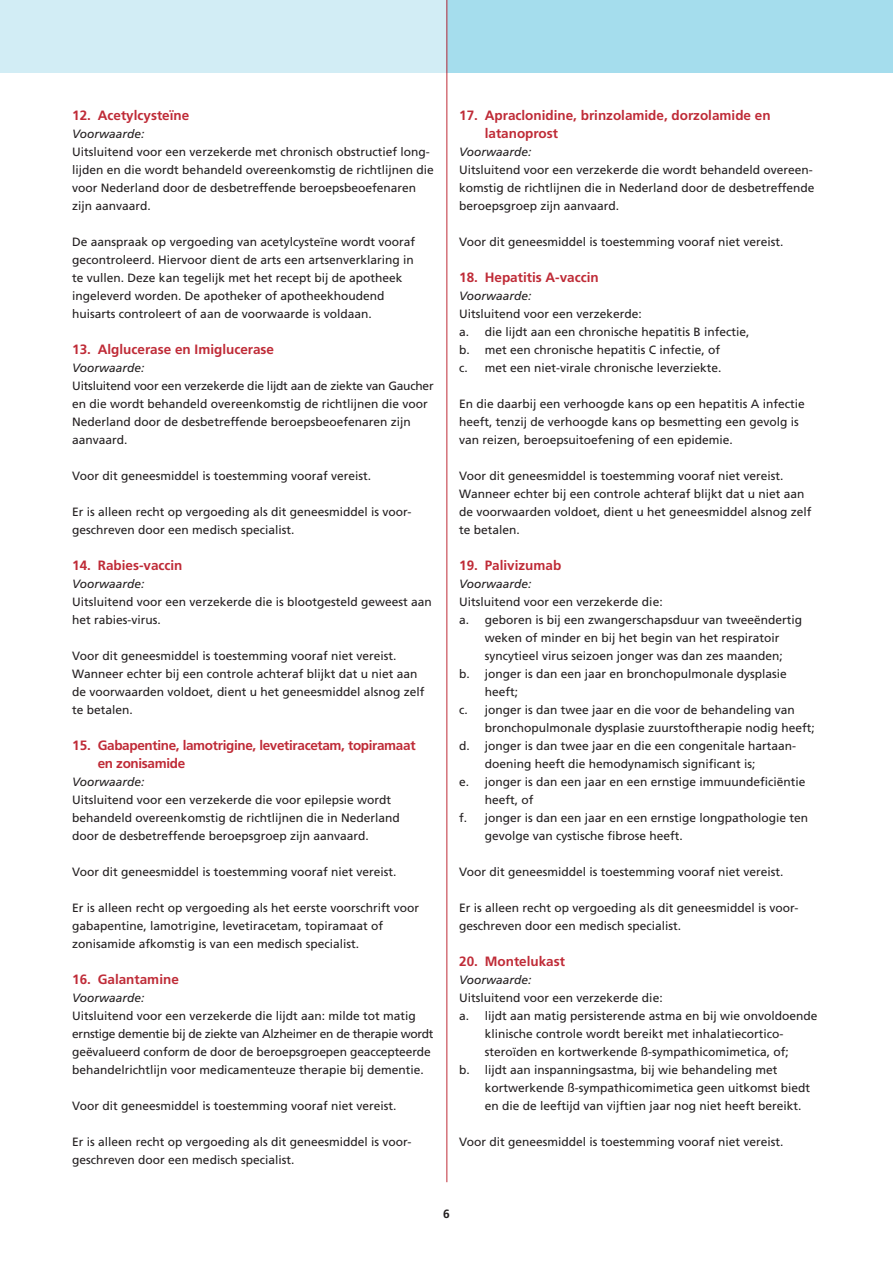
<style>
.page{position:relative;width:893px;height:1263px;background:#fff}
.page>*{position:absolute;margin:0;border:0;box-sizing:border-box;transform-origin:0 0}
.t1{font:700 13.5px/18px "Frutiger";color:#bf2b37}
.t2{font:700 13.5px/18px "Frutiger";letter-spacing:-.025em;color:#bf2b37}
.t3{font:12px/18px "Frutiger";color:#231f20}
.t4{font:italic 12px "Frutiger";color:#231f20}
.t5{font:700 12px "Frutiger";color:#231f20}
</style>
<div class="page">
<div style="left:0;top:0;width:446px;height:72px;background:#d2edf5"></div>
<div style="left:446px;top:0;width:447px;height:72px;background:#a5dded"></div>
<hr style="left:446px;top:0;width:1px;height:1182px;background:#bf2b37">
<p class="t1" style="left:72px;top:106px;width:119px">12. Acetylcysteïne</p>
<p class="t4" style="left:72px;top:127px;width:74px">Voorwaarde:</p>
<p class="t3" style="left:72px;top:143px;width:363px">Uitsluitend voor een verzekerde met chronisch obstructief long&shy;lijden en die wordt behandeld overeenkomstig de richtlijnen die voor Nederland door de desbetreffende beroepsbeoefenaren zijn aanvaard.</p>
<p class="t3" style="left:72px;top:233px;width:344px">De aanspraak op vergoeding van acetylcysteïne wordt vooraf gecontroleerd. Hiervoor dient de arts een artsenverklaring in te vullen. Deze kan tegelijk met het recept bij de apotheek ingeleverd worden. De apotheker of apotheekhoudend huisarts controleert of aan de voorwaarde is voldaan.</p>
<p class="t1" style="left:72px;top:340px;width:203px">13. Alglucerase en Imiglucerase</p>
<p class="t4" style="left:72px;top:361px;width:74px">Voorwaarde:</p>
<p class="t3" style="left:72px;top:377px;width:363px">Uitsluitend voor een verzekerde die lijdt aan de ziekte van Gaucher en die wordt behandeld overeenkomstig de richtlijnen die voor Nederland door de desbetreffende beroepsbeoefenaren zijn aanvaard.</p>
<p class="t3" style="left:72px;top:467px;width:300px">Voor dit geneesmiddel is toestemming vooraf vereist.</p>
<p class="t3" style="left:72px;top:503px;width:341px">Er is alleen recht op vergoeding als dit geneesmiddel is voor&shy;geschreven door een medisch specialist.</p>
<p class="t1" style="left:72px;top:556px;width:112px">14. Rabies-vaccin</p>
<p class="t4" style="left:72px;top:577px;width:74px">Voorwaarde:</p>
<p class="t3" style="left:72px;top:593px;width:361px">Uitsluitend voor een verzekerde die is blootgesteld geweest aan het rabies-virus.</p>
<p class="t3" style="left:72px;top:647px;width:354px">Voor dit geneesmiddel is toestemming vooraf niet vereist.<br>Wanneer echter bij een controle achteraf blijkt dat u niet aan de voorwaarden voldoet, dient u het geneesmiddel alsnog zelf te betalen.</p>
<p class="t2" style="left:98px;top:736px;width:319px;text-indent:-26px">15. Gabapentine, lamotrigine, levetiracetam, topiramaat en zonisamide</p>
<p class="t4" style="left:72px;top:775px;width:74px">Voorwaarde:</p>
<p class="t3" style="left:72px;top:791px;width:329px">Uitsluitend voor een verzekerde die voor epilepsie wordt behandeld overeenkomstig de richtlijnen die in Nederland door de desbetreffende beroepsgroep zijn aanvaard.</p>
<p class="t3" style="left:72px;top:863px;width:326px">Voor dit geneesmiddel is toestemming vooraf niet vereist.</p>
<p class="t3" style="left:72px;top:899px;width:348px">Er is alleen recht op vergoeding als het eerste voorschrift voor gabapentine, lamotrigine, levetiracetam, topiramaat of zonisamide afkomstig is van een medisch specialist.</p>
<p class="t1" style="left:72px;top:970px;width:108px">16. Galantamine</p>
<p class="t4" style="left:72px;top:991px;width:74px">Voorwaarde:</p>
<p class="t3" style="left:72px;top:1007px;width:363px">Uitsluitend voor een verzekerde die lijdt aan: milde tot matig ernstige dementie bij de ziekte van Alzheimer en de therapie wordt geëvalueerd conform de door de beroepsgroepen geaccepteerde behandelrichtlijn voor medicamenteuze therapie bij dementie.</p>
<p class="t3" style="left:72px;top:1097px;width:326px">Voor dit geneesmiddel is toestemming vooraf niet vereist.</p>
<p class="t3" style="left:72px;top:1133px;width:341px">Er is alleen recht op vergoeding als dit geneesmiddel is voor&shy;geschreven door een medisch specialist.</p>
<p class="t1" style="left:485px;top:106px;width:287px;text-indent:-26px">17. Apraclonidine, brinzolamide, dorzolamide en latanoprost</p>
<p class="t4" style="left:459px;top:145px;width:74px">Voorwaarde:</p>
<p class="t3" style="left:459px;top:161px;width:357px">Uitsluitend voor een verzekerde die wordt behandeld overeen&shy;komstig de richtlijnen die in Nederland door de desbetreffende beroepsgroep zijn aanvaard.</p>
<p class="t3" style="left:459px;top:233px;width:326px">Voor dit geneesmiddel is toestemming vooraf niet vereist.</p>
<p class="t1" style="left:459px;top:268px;width:141px">18. Hepatitis A-vaccin</p>
<p class="t4" style="left:459px;top:289px;width:74px">Voorwaarde:</p>
<p class="t3" style="left:459px;top:305px;width:292px">Uitsluitend voor een verzekerde:<br>a. die lijdt aan een chronische hepatitis B infectie, b. met een chronische hepatitis C infectie, of<br>c. met een niet-virale chronische leverziekte.</p>
<p class="t3" style="left:459px;top:395px;width:347px">En die daarbij een verhoogde kans op een hepatitis A infectie heeft, tenzij de verhoogde kans op besmetting een gevolg is van reizen, beroepsuitoefening of een epidemie.</p>
<p class="t3" style="left:459px;top:467px;width:354px">Voor dit geneesmiddel is toestemming vooraf niet vereist.<br>Wanneer echter bij een controle achteraf blijkt dat u niet aan de voorwaarden voldoet, dient u het geneesmiddel alsnog zelf te betalen.</p>
<p class="t1" style="left:459px;top:556px;width:104px">19. Palivizumab</p>
<p class="t4" style="left:459px;top:577px;width:74px">Voorwaarde:</p>
<p class="t3" style="left:459px;top:593px;width:205px">Uitsluitend voor een verzekerde die:</p>
<p class="t3" style="left:459px;top:611px;width:344px">a. geboren is bij een zwangerschapsduur van tweeëndertig</p>
<p class="t3" style="left:485px;top:629px;width:296px">weken of minder en bij het begin van het respiratoir</p>
<p class="t3" style="left:485px;top:647px;width:300px">syncytieel virus seizoen jonger was dan zes maanden;</p>
<p class="t3" style="left:459px;top:665px;width:329px">b. jonger is dan een jaar en bronchopulmonale dysplasie</p>
<p class="t3" style="left:485px;top:683px;width:35px">heeft;</p>
<p class="t3" style="left:459px;top:701px;width:337px">c. jonger is dan twee jaar en die voor de behandeling van</p>
<p class="t3" style="left:485px;top:719px;width:332px">bronchopulmonale dysplasie zuurstoftherapie nodig heeft;</p>
<p class="t3" style="left:459px;top:737px;width:338px">d. jonger is dan twee jaar en die een congenitale hartaan-</p>
<p class="t3" style="left:485px;top:755px;width:272px">doening heeft die hemodynamisch significant is;</p>
<p class="t3" style="left:459px;top:773px;width:348px">e. jonger is dan een jaar en een ernstige immuundeficiëntie</p>
<p class="t3" style="left:485px;top:791px;width:50px">heeft, of</p>
<p class="t3" style="left:459px;top:809px;width:350px">f. jonger is dan een jaar en een ernstige longpathologie ten</p>
<p class="t3" style="left:485px;top:827px;width:200px">gevolge van cystische fibrose heeft.</p>
<p class="t3" style="left:459px;top:863px;width:326px">Voor dit geneesmiddel is toestemming vooraf niet vereist.</p>
<p class="t3" style="left:459px;top:899px;width:341px">Er is alleen recht op vergoeding als dit geneesmiddel is voor&shy;geschreven door een medisch specialist.</p>
<p class="t1" style="left:459px;top:952px;width:107px">20. Montelukast</p>
<p class="t4" style="left:459px;top:973px;width:74px">Voorwaarde:</p>
<p class="t3" style="left:459px;top:989px;width:205px">Uitsluitend voor een verzekerde die:</p>
<p class="t3" style="left:459px;top:1007px;width:360px">a. lijdt aan matig persisterende astma en bij wie onvoldoende</p>
<p class="t3" style="left:485px;top:1025px;width:300px">klinische controle wordt bereikt met inhalatiecortico-</p>
<p class="t3" style="left:485px;top:1043px;width:306px">steroïden en kortwerkende ß-sympathicomimetica, of;</p>
<p class="t3" style="left:459px;top:1061px;width:320px">b. lijdt aan inspanningsastma, bij wie behandeling met</p>
<p class="t3" style="left:485px;top:1079px;width:327px">kortwerkende ß-sympathicomimetica geen uitkomst biedt</p>
<p class="t3" style="left:485px;top:1097px;width:318px">en die de leeftijd van vijftien jaar nog niet heeft bereikt.</p>
<p class="t3" style="left:459px;top:1133px;width:326px">Voor dit geneesmiddel is toestemming vooraf niet vereist.</p>
<p class="t5" style="left:443px;top:1207px;width:8px">6</p>
</div>
